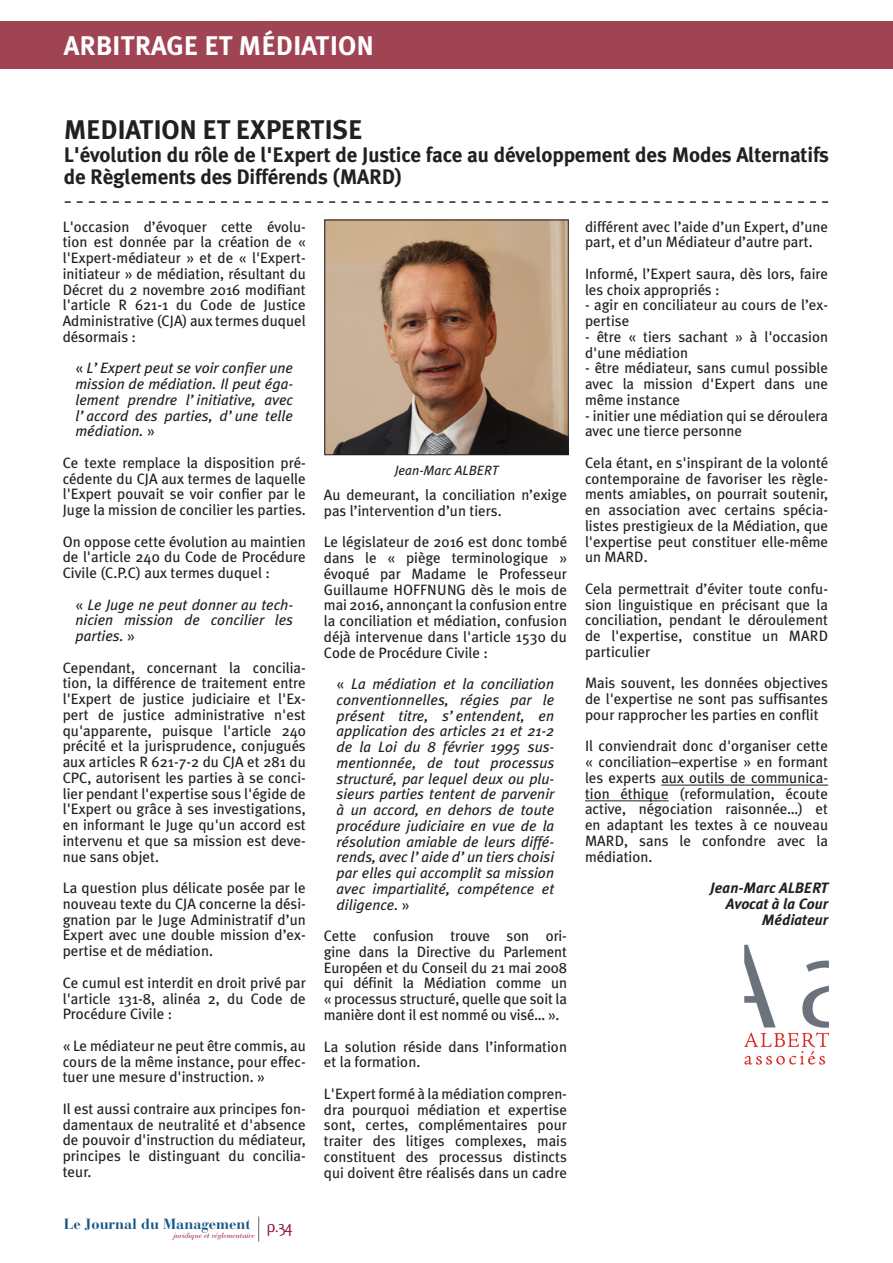
<style>
.page{position:relative;width:893px;height:1263px;background:#fff}
.page>*{position:absolute;margin:0;border:0;box-sizing:border-box;transform-origin:0 0}
.t1{font:700 27px "Meta Plus";letter-spacing:-.01em;color:#231f20}
.t2{font:700 27px "Meta Plus";color:#fff}
.t3{font:700 21px/22.5px "Meta Plus";letter-spacing:-.01em;color:#231f20}
.t4{font:18px "Flux";color:#8e123c}
.t5{font:15px/15.8px "Meta Plus";color:#231f20;text-align:justify}
.t6{font:italic 15px/15.8px "Meta Plus";color:#231f20;text-align:justify}
.t7{font:italic 700 15px/15.8px "Meta Plus";color:#231f20;text-align:right}
.t8{font:700 14.7px "Bauer Bodoni";color:#135484}
.t9{font:italic 13.5px "Meta Plus";color:#231f20}
.t10{font:italic 7.35px "Bauer Bodoni";color:#8e123c}
.s1{font-style:normal}
</style>
<div class="page">
<svg style="left:258px;top:1216px;width:1px;height:26px"></svg>
<svg style="left:65px;top:201px;width:763px;height:2px"></svg>
<hr style="left:661px;top:785px;width:167px;height:1px;background:#231f20">
<hr style="left:585px;top:800px;width:84px;height:1px;background:#231f20">
<img style="left:744px;top:944px;width:84px;height:121px">
<img style="left:327px;top:222px;width:239px;height:231px">
<div style="left:325px;top:220px;width:243px;height:235px;border:1px solid #231f20"></div>
<div style="left:0;top:21px;width:893px;height:48px;background:#a04454"></div>
<h1 class="t2" style="left:64px;top:30px;width:312px">ARBITRAGE ET MÉDIATION</h1>
<h1 class="t1" style="left:64px;top:114px;width:300px">MEDIATION ET EXPERTISE</h1>
<h2 class="t3" style="left:64px;top:143px;width:767px">L'évolution du rôle de l'Expert de Justice face au développement des Modes Alternatifs de Règlements des Différends (MARD)</h2>
<p class="t5" style="left:63px;top:218px;width:245px">L'occasion d’évoquer cette évolu&shy;tion est donnée par la création de « l'Expert-médiateur » et de « l'Expert&shy;initiateur » de médiation, résultant du Décret du 2 novembre 2016 modifiant l'article R 621-1 du Code de Justice Administrative (CJA) aux termes duquel désormais :</p>
<p class="t6" style="left:75px;top:360px;width:219px"><span class="s1">«</span> L’Expert peut se voir confier une mission de médiation. Il peut éga&shy;lement prendre l’initiative, avec l’accord des parties, d’une telle médiation. <span class="s1">»</span></p>
<p class="t5" style="left:63px;top:455px;width:245px">Ce texte remplace la disposition pré&shy;cédente du CJA aux termes de laquelle l'Expert pouvait se voir confier par le Juge la mission de concilier les parties.</p>
<p class="t5" style="left:63px;top:533px;width:245px">On oppose cette évolution au maintien de l'article 240 du Code de Procédure Civile (C.P.C) aux termes duquel :</p>
<p class="t6" style="left:75px;top:596px;width:219px"><span class="s1">«</span> Le Juge ne peut donner au tech&shy;nicien mission de concilier les parties. <span class="s1">»</span></p>
<p class="t5" style="left:63px;top:659px;width:245px">Cependant, concernant la concilia&shy;tion, la différence de traitement entre l'Expert de justice judiciaire et l'Ex&shy;pert de justice administrative n'est qu'apparente, puisque l'article 240 précité et la jurisprudence, conjugués aux articles R 621-7-2 du CJA et 281 du CPC, autorisent les parties à se conci&shy;lier pendant l'expertise sous l'égide de l'Expert ou grâce à ses investigations, en informant le Juge qu'un accord est intervenu et que sa mission est deve&shy;nue sans objet.</p>
<p class="t5" style="left:63px;top:880px;width:245px">La question plus délicate posée par le nouveau texte du CJA concerne la dési&shy;gnation par le Juge Administratif d’un Expert avec une double mission d’ex&shy;pertise et de médiation.</p>
<p class="t5" style="left:63px;top:974px;width:245px">Ce cumul est interdit en droit privé par l'article 131-8, alinéa 2, du Code de Procédure Civile :</p>
<p class="t5" style="left:63px;top:1037px;width:245px">« Le médiateur ne peut être commis, au cours de la même instance, pour effec&shy;tuer une mesure d'instruction. »</p>
<p class="t5" style="left:63px;top:1100px;width:245px">Il est aussi contraire aux principes fon&shy;damentaux de neutralité et d'absence de pouvoir d'instruction du médiateur, principes le distinguant du concilia&shy;teur.</p>
<p class="t5" style="left:585px;top:218px;width:245px">différent avec l’aide d’un Expert, d’une part, et d’un Médiateur d’autre part.</p>
<p class="t5" style="left:585px;top:266px;width:245px">Informé, l’Expert saura, dès lors, faire les choix appropriés :</p>
<p class="t5" style="left:585px;top:297px;width:245px">- agir en conciliateur au cours de l’ex&shy;pertise</p>
<p class="t5" style="left:585px;top:329px;width:245px">- être « tiers sachant » à l'occasion d'une médiation</p>
<p class="t5" style="left:585px;top:360px;width:245px">- être médiateur, sans cumul possible avec la mission d'Expert dans une même instance</p>
<p class="t5" style="left:585px;top:407px;width:245px">- initier une médiation qui se déroulera avec une tierce personne</p>
<p class="t5" style="left:585px;top:455px;width:245px">Cela étant, en s'inspirant de la volonté contemporaine de favoriser les règle&shy;ments amiables, on pourrait soutenir, en association avec certains spécia&shy;listes prestigieux de la Médiation, que l'expertise peut constituer elle-même un MARD.</p>
<p class="t5" style="left:585px;top:581px;width:245px">Cela permettrait d’éviter toute confu&shy;sion linguistique en précisant que la conciliation, pendant le déroulement de l'expertise, constitue un MARD particulier</p>
<p class="t5" style="left:585px;top:675px;width:245px">Mais souvent, les données objectives de l'expertise ne sont pas suffisantes pour rapprocher les parties en conflit</p>
<p class="t5" style="left:585px;top:738px;width:245px">Il conviendrait donc d'organiser cette « conciliation–expertise » en formant les experts aux outils de communica&shy;tion éthique (reformulation, écoute active, négociation raisonnée…) et en adaptant les textes à ce nouveau MARD, sans le confondre avec la médiation.</p>
<p class="t7" style="left:710px;top:880px;width:120px">Jean-Marc ALBERT<br>Avocat à la Cour<br>Médiateur</p>
<p class="t9" style="left:395px;top:462px;width:105px">Jean-Marc ALBERT</p>
<p class="t5" style="left:324px;top:487px;width:245px">Au demeurant, la conciliation n’exige pas l’intervention d’un tiers.</p>
<p class="t5" style="left:324px;top:534px;width:245px">Le législateur de 2016 est donc tombé dans le « piège terminologique » évoqué par Madame le Professeur Guillaume HOFFNUNG dès le mois de mai 2016, annonçant la confusion entre la conciliation et médiation, confusion déjà intervenue dans l'article 1530 du Code de Procédure Civile :</p>
<p class="t6" style="left:337px;top:676px;width:219px"><span class="s1">«</span> La médiation et la conciliation conventionnelles, régies par le présent titre, s’entendent, en application des articles 21 et 21-2 de la Loi du 8 février 1995 sus&shy;mentionnée, de tout processus structuré, par lequel deux ou plu&shy;sieurs parties tentent de parvenir à un accord, en dehors de toute procédure judiciaire en vue de la résolution amiable de leurs diffé&shy;rends, avec l’aide d’un tiers choisi par elles qui accomplit sa mission avec impartialité, compétence et diligence. <span class="s1">»</span></p>
<p class="t5" style="left:324px;top:928px;width:245px">Cette confusion trouve son ori&shy;gine dans la Directive du Parlement Européen et du Conseil du 21 mai 2008 qui définit la Médiation comme un « processus structuré, quelle que soit la manière dont il est nommé ou visé… ».</p>
<p class="t5" style="left:324px;top:1038px;width:245px">La solution réside dans l’information et la formation.</p>
<p class="t5" style="left:324px;top:1085px;width:245px">L'Expert formé à la médiation compren&shy;dra pourquoi médiation et expertise sont, certes, complémentaires pour traiter des litiges complexes, mais constituent des processus distincts qui doivent être réalisés dans un cadre</p>
<p class="t8" style="left:64px;top:1215px;width:188px">Le Journal du Management</p>
<p class="t10" style="left:173px;top:1231px;width:83px">juridique et réglementaire</p>
<p class="t4" style="left:267px;top:1216px;width:28px">p.34</p>
</div>
